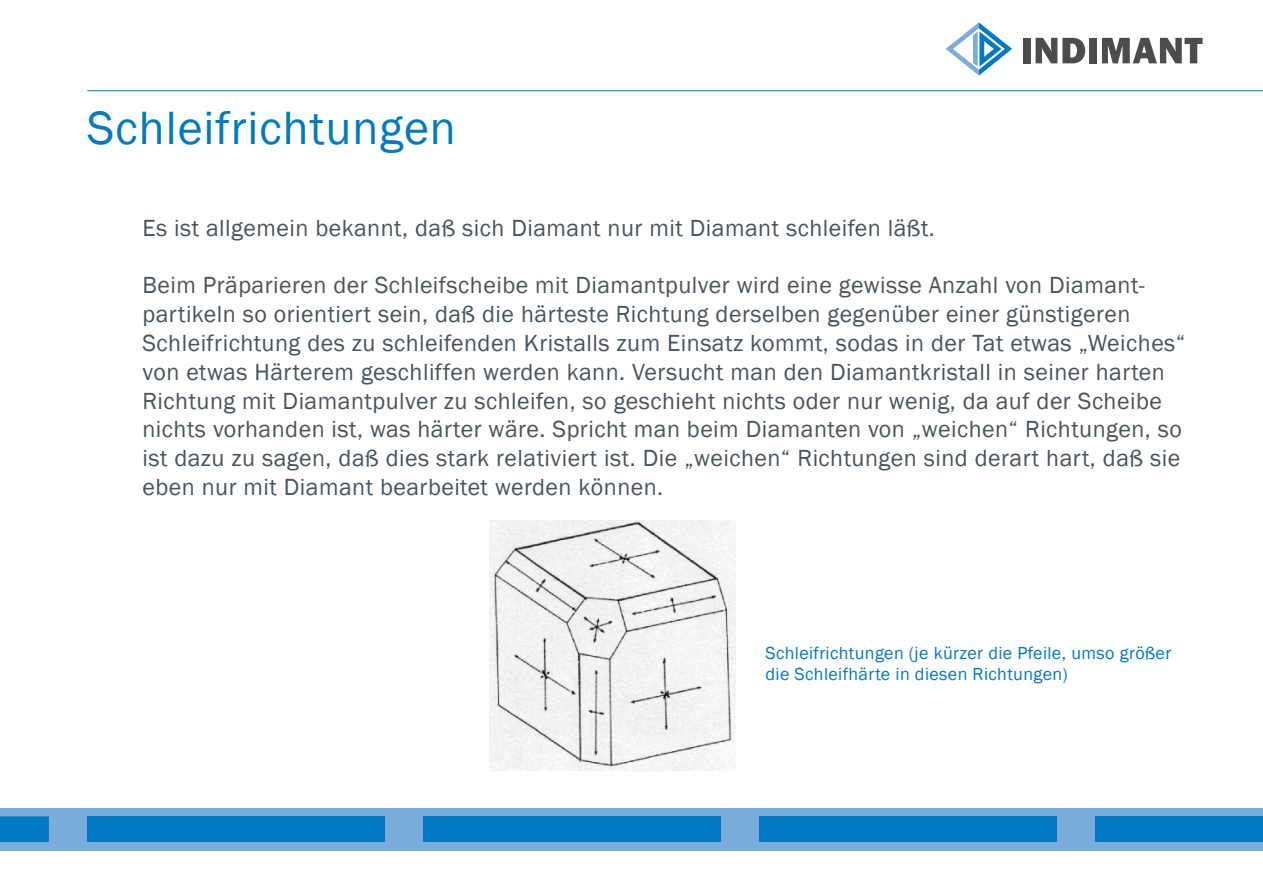
<style>
.page{position:relative;width:1263px;height:893px;background:#fff}
.page>*{position:absolute;margin:0;border:0;box-sizing:border-box;transform-origin:0 0}
.t1{font:48px "Franklin Gothic";letter-spacing:.02em;color:#007ac2}
.t2{font:24px/28.8px "Franklin Gothic";letter-spacing:.02em;color:#45555f}
.t3{font:18px/21.6px "Franklin Gothic";letter-spacing:.02em;color:#007ac2}
</style>
<div class="page">
<img style="left:489px;top:521px;width:247px;height:250px">
<div style="left:0;top:808px;width:1263px;height:42px;background:#7aacdc"></div>
<svg style="left:0;top:816px;width:49px;height:26px"></svg>
<div style="left:87px;top:816px;width:298px;height:26px;background:#007ac2"></div>
<div style="left:423px;top:816px;width:298px;height:26px;background:#007ac2"></div>
<div style="left:759px;top:816px;width:298px;height:26px;background:#007ac2"></div>
<div style="left:1095px;top:816px;width:168px;height:26px;background:#007ac2"></div>
<svg style="left:946px;top:22px;width:66px;height:54px"></svg>
<div style="left:1023px;top:38px;width:7px;height:25px;background:#4b4c4d"></div>
<svg style="left:1035px;top:38px;width:50px;height:25px"></svg>
<div style="left:1089px;top:38px;width:8px;height:25px;background:#4b4c4d"></div>
<svg style="left:1102px;top:38px;width:100px;height:25px"></svg>
<hr style="left:87px;top:90px;width:1176px;height:1px;background:#007ac2">
<h1 class="t1" style="left:87px;top:98px;width:370px">Schleifrichtungen</h1>
<p class="t2" style="left:142px;top:214px;width:794px">Es ist allgemein bekannt, daß sich Diamant nur mit Diamant schleifen läßt.</p>
<p class="t2" style="left:142px;top:272px;width:1044px">Beim Präparieren der Schleifscheibe mit Diamantpulver wird eine gewisse Anzahl von Diamant&shy;partikeln so orientiert sein, daß die härteste Richtung derselben gegenüber einer günstigeren Schleifrichtung des zu schleifenden Kristalls zum Einsatz kommt, sodas in der Tat etwas „Weiches“ von etwas Härterem geschliffen werden kann. Versucht man den Diamantkristall in seiner harten Richtung mit Diamantpulver zu schleifen, so geschieht nichts oder nur wenig, da auf der Scheibe nichts vorhanden ist, was härter wäre. Spricht man beim Diamanten von „weichen“ Richtungen, so ist dazu zu sagen, daß dies stark relativiert ist. Die „weichen“ Richtungen sind derart hart, daß sie eben nur mit Diamant bearbeitet werden können.</p>
<p class="t3" style="left:765px;top:642px;width:407px">Schleifrichtungen (je kürzer die Pfeile, umso größer die Schleifhärte in diesen Richtungen)</p>
</div>
